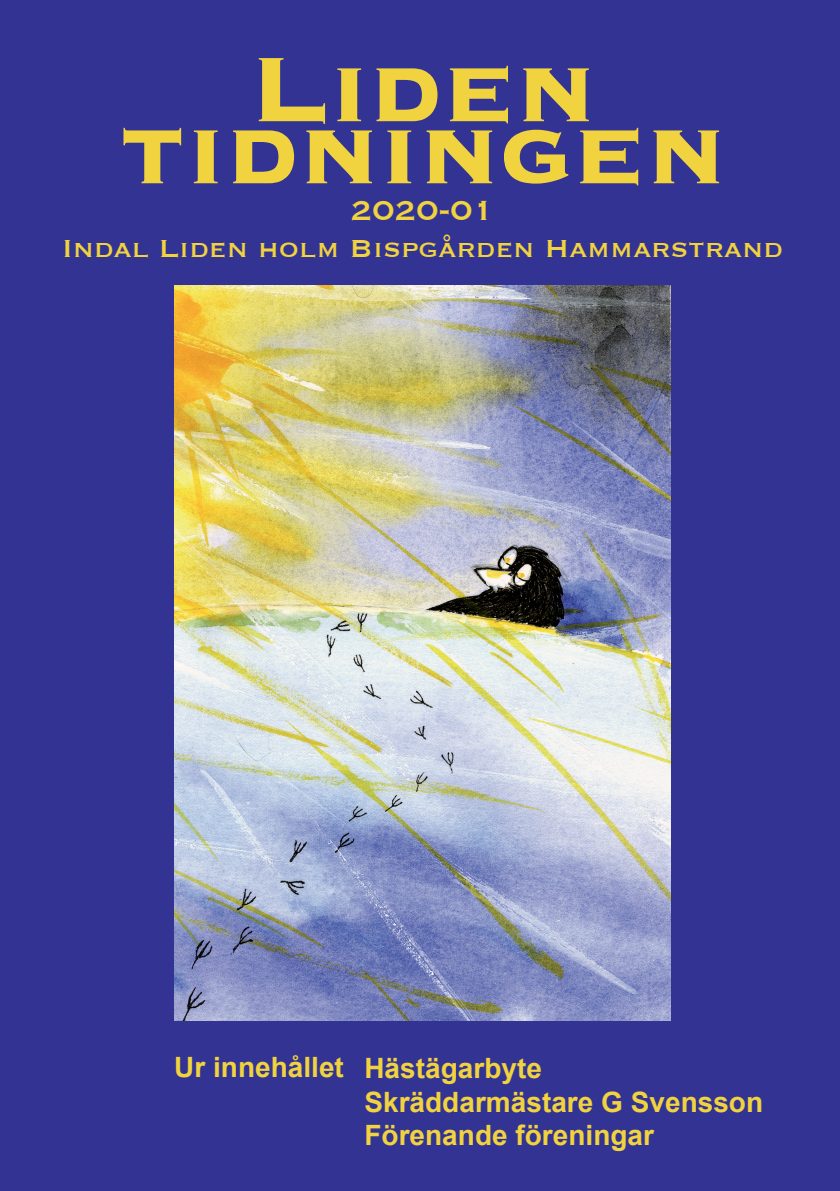
<style>
.page{position:relative;width:840px;height:1191px;background:#fff}
.page>*{position:absolute;margin:0;border:0;box-sizing:border-box;transform-origin:0 0}
.t1{font:700 120px "Copperplate";color:#f1d23f}
.t2{font:36px "Copperplate";color:#f1d23f}
.t3{font:32px "Copperplate";color:#f1d23f}
.t4{font:700 28px/33.8px "Arial";color:#f1d23f}
</style>
<div class="page">
<div style="left:0;top:0;width:839px;height:1191px;background:#323393"></div>
<img style="left:174px;top:285px;width:496px;height:735px">
<h1 class="t1" style="left:249px;top:10px;width:348px">Liden</h1>
<h1 class="t1" style="left:119px;top:72px;width:608px">tidningen</h1>
<p class="t2" style="left:350px;top:186px;width:145px">2020-01</p>
<p class="t3" style="left:62px;top:227px;width:722px">Indal Liden holm Bispgården Hammarstrand</p>
<p class="t4" style="left:364px;top:1051px;width:400px;text-indent:-190px">Ur innehållet Hästägarbyte<br>Skräddarmästare G Svensson<br>Förenande föreningar</p>
</div>
